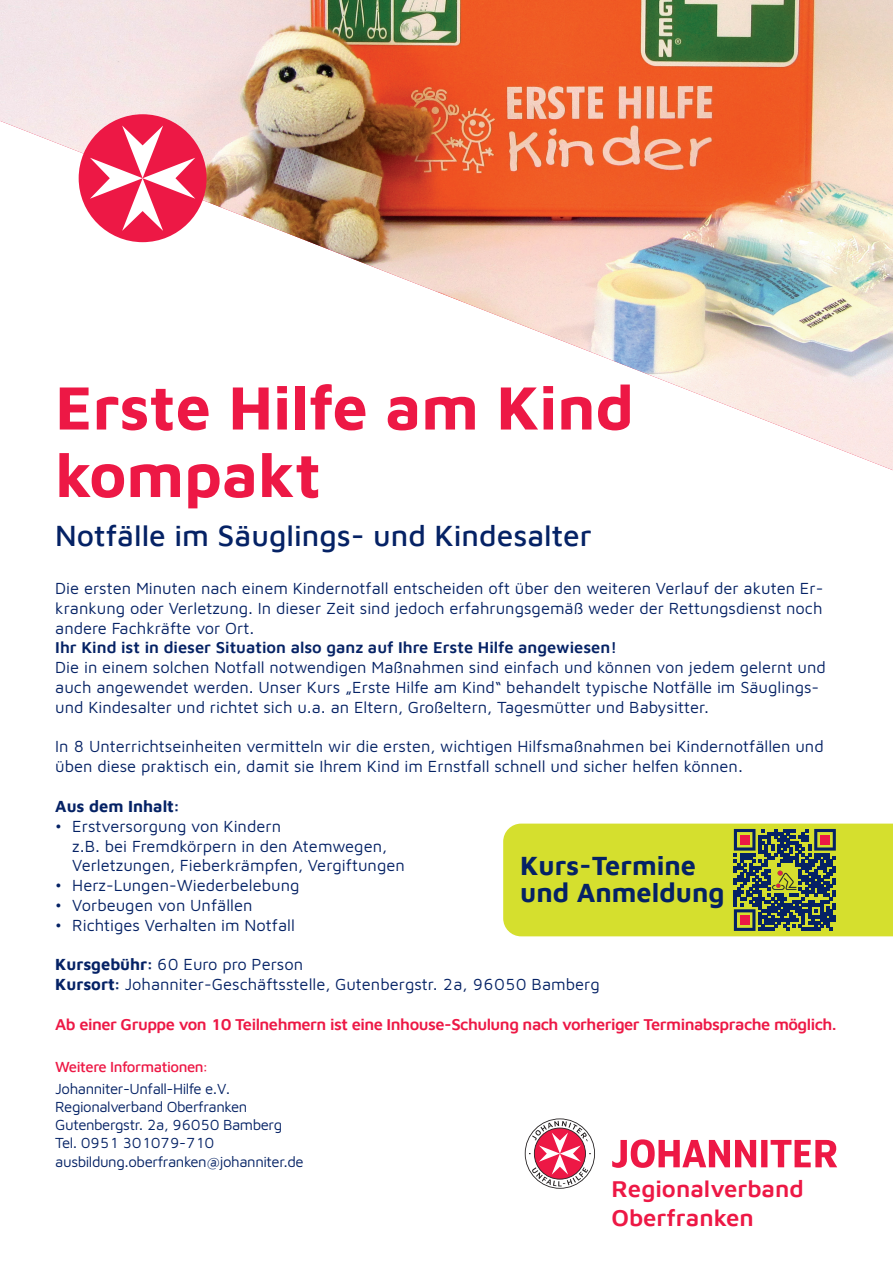
<style>
.page{position:relative;width:893px;height:1263px;background:#fff}
.page>*{position:absolute;margin:0;border:0;box-sizing:border-box;transform-origin:0 0}
.t1{font:700 63px/67.5px "Maven Johanniter";color:#ed1845}
.t2{font:500 30px "Maven Johanniter";color:#052265}
.t3{font:700 27px/27px "Maven Johanniter";color:#052265}
.t4{font:600 24px/28.8px "Maven Johanniter";color:#ed1845}
.t5{font:16.5px/19.8px "Maven Johanniter";color:#052265}
.t6{font:600 16.5px "Maven Johanniter";letter-spacing:-.03em;color:#ed1845}
.t7{font:600 16.5px "Maven Johanniter";color:#052265}
.t8{font:700 16.5px "Maven Johanniter";color:#052265}
.t9{font:15px/18px "Maven Johanniter";letter-spacing:-.03em;color:#052265}
.t10{font:500 15px "Maven Johanniter";letter-spacing:-.03em;color:#ed1845}
.s1{font-weight:700}
</style>
<div class="page">
<img style="left:0;top:0;width:893px;height:470px">
<div style="left:79px;top:114px;width:128px;height:128px;background:#ed1845;border-radius:50%"></div>
<svg style="left:90px;top:126px;width:105px;height:105px"></svg>
<svg style="left:503px;top:823px;width:390px;height:113px;background:#b7c437"></svg>
<div style="left:740px;top:835px;width:9px;height:9px;background:#ed1845"></div>
<div style="left:820px;top:835px;width:10px;height:9px;background:#ed1845"></div>
<div style="left:740px;top:915px;width:9px;height:10px;background:#ed1845"></div>
<img style="left:771px;top:866px;width:28px;height:28px">
<svg style="left:525px;top:1118px;width:312px;height:71px"></svg>
<h1 class="t1" style="left:55px;top:370px;width:580px">Erste Hilfe am Kind kompakt</h1>
<h2 class="t2" style="left:55px;top:514px;width:538px">Notfälle im Säuglings- und Kindesalter</h2>
<p class="t5" style="left:55px;top:577px;width:769px;text-align:justify">Die ersten Minuten nach einem Kindernotfall entscheiden oft über den weiteren Verlauf der akuten Er&shy;krankung oder Verletzung. In dieser Zeit sind jedoch erfahrungsgemäß weder der Rettungsdienst noch andere Fachkräfte vor Ort.</p>
<p class="t7" style="left:55px;top:636px;width:563px">Ihr Kind ist in dieser Situation also ganz auf Ihre Erste Hilfe angewiesen!</p>
<p class="t5" style="left:55px;top:657px;width:772px">Die in einem solchen Notfall notwendigen Maßnahmen sind einfach und können von jedem gelernt und auch angewendet werden. Unser Kurs „Erste Hilfe am Kind“ behandelt typische Notfälle im Säuglings&shy;und Kindesalter und richtet sich u.a. an Eltern, Großeltern, Tagesmütter und Babysitter.</p>
<p class="t5" style="left:55px;top:736px;width:770px">In 8 Unterrichtseinheiten vermitteln wir die ersten, wichtigen Hilfsmaßnahmen bei Kindernotfällen und üben diese praktisch ein, damit sie Ihrem Kind im Ernstfall schnell und sicher helfen können.</p>
<p class="t8" style="left:55px;top:794px;width:125px">Aus dem Inhalt:</p>
<p class="t5" style="left:72px;top:815px;width:334px;text-indent:-17px">• Erstversorgung von Kindern<br>z.B. bei Fremdkörpern in den Atemwegen,<br>Verletzungen, Fieberkrämpfen, Vergiftungen</p>
<p class="t5" style="left:55px;top:874px;width:246px">• Herz-Lungen-Wiederbelebung</p>
<p class="t5" style="left:55px;top:894px;width:199px">• Vorbeugen von Unfällen</p>
<p class="t5" style="left:55px;top:914px;width:241px">• Richtiges Verhalten im Notfall</p>
<p class="t5" style="left:55px;top:954px;width:546px"><span class="s1">Kursgebühr:</span> 60 Euro pro Person<br><span class="s1">Kursort:</span> Johanniter-Geschäftsstelle, Gutenbergstr. 2a, 96050 Bamberg</p>
<p class="t6" style="left:55px;top:1012px;width:783px">Ab einer Gruppe von 10 Teilnehmern ist eine Inhouse-Schulung nach vorheriger Terminabsprache möglich.</p>
<h3 class="t3" style="left:520px;top:851px;width:206px">Kurs-Termine und Anmeldung</h3>
<p class="t10" style="left:55px;top:1056px;width:154px">Weitere Informationen:</p>
<p class="t9" style="left:55px;top:1079px;width:250px">Johanniter-Unfall-Hilfe e.V.<br>Regionalverband Oberfranken<br>Gutenbergstr. 2a, 96050 Bamberg<br>Tel. 0951 301079-710 ausbildung.oberfranken@johanniter.de</p>
<h3 class="t4" style="left:611px;top:1172px;width:194px">Regionalverband<br>Oberfranken</h3>
</div>
